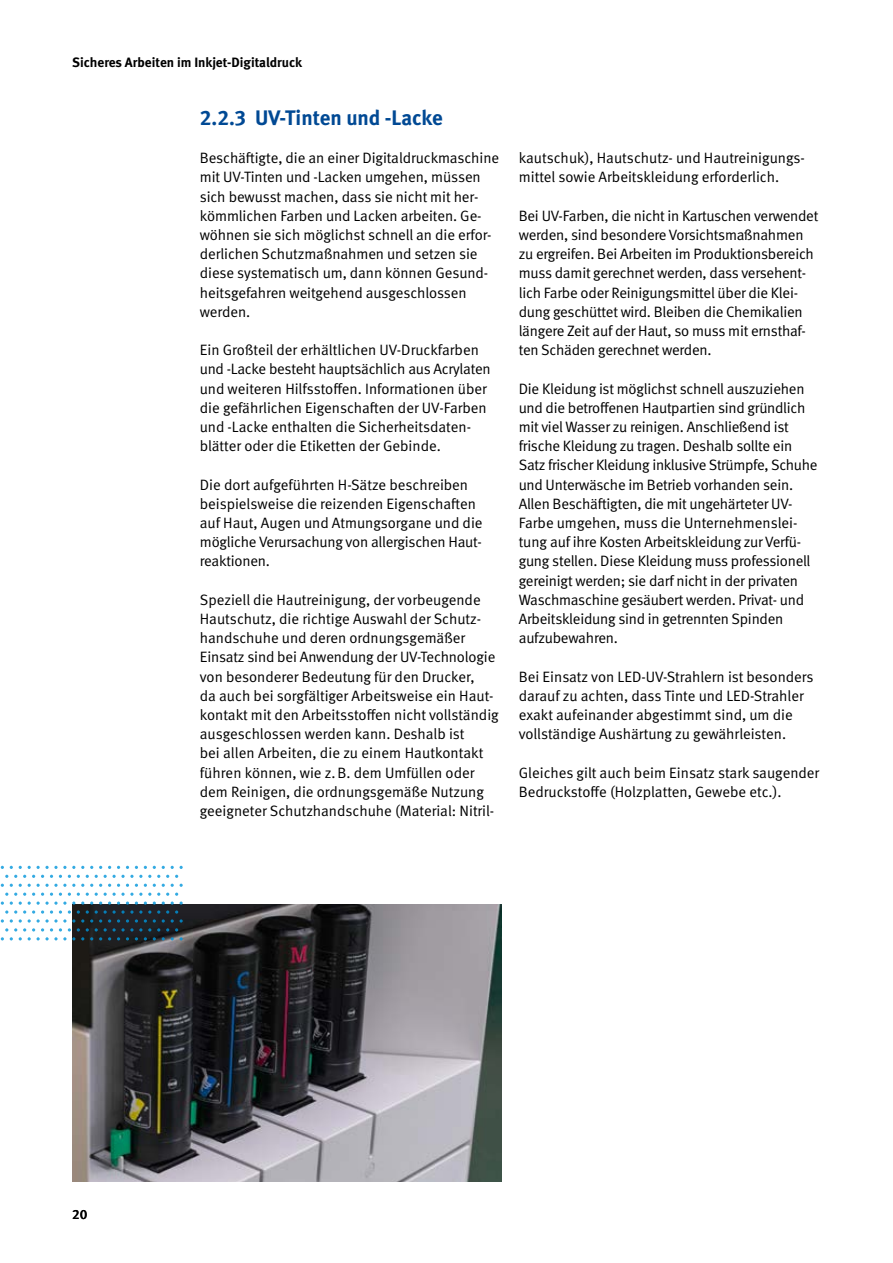
<style>
.page{position:relative;width:893px;height:1263px;background:#fff}
.page>*{position:absolute;margin:0;border:0;box-sizing:border-box;transform-origin:0 0}
.t1{font:700 21px "DGUV Meta";color:#004994}
.t2{font:15px/19.2px "DGUV Meta";letter-spacing:-.01em;color:#000}
.t3{font:700 13.5px "DGUV Meta";color:#000}
.t4{font:500 13.5px "DGUV Meta";color:#000}
</style>
<div class="page">
<img style="left:72px;top:904px;width:430px;height:277px">
<svg style="left:171px;top:884px;width:12px;height:38px"></svg>
<svg style="left:37px;top:866px;width:38px;height:3px"></svg>
<svg style="left:104px;top:875px;width:38px;height:3px"></svg>
<svg style="left:104px;top:928px;width:38px;height:3px"></svg>
<svg style="left:1px;top:884px;width:168px;height:38px"></svg>
<svg style="left:37px;top:937px;width:38px;height:3px"></svg>
<p class="t3" style="left:72px;top:54px;width:231px">Sicheres Arbeiten im Inkjet-Digitaldruck</p>
<h1 class="t1" style="left:200px;top:105px;width:245px">2.2.3 UV-Tinten und -Lacke</h1>
<p class="t2" style="left:200px;top:149px;width:301px">Beschäftigte, die an einer Digitaldruckmaschine mit UV-Tinten und -Lacken umgehen, müssen sich bewusst machen, dass sie nicht mit her&shy;kömmlichen Farben und Lacken arbeiten. Ge&shy;wöhnen sie sich möglichst schnell an die erfor&shy;derlichen Schutzmaßnahmen und setzen sie diese systematisch um, dann können Gesund&shy;heitsgefahren weitgehend ausgeschlossen werden.</p>
<p class="t2" style="left:200px;top:341px;width:292px">Ein Großteil der erhältlichen UV-Druckfarben und -Lacke besteht hauptsächlich aus Acrylaten und weiteren Hilfsstoffen. Informationen über die gefährlichen Eigenschaften der UV-Farben und -Lacke enthalten die Sicherheitsdaten&shy;blätter oder die Etiketten der Gebinde.</p>
<p class="t2" style="left:200px;top:475px;width:284px">Die dort aufgeführten H-Sätze beschreiben beispielsweise die reizenden Eigenschaften auf Haut, Augen und Atmungsorgane und die mögliche Verursachung von allergischen Haut&shy;reaktionen.</p>
<p class="t2" style="left:200px;top:590px;width:300px">Speziell die Hautreinigung, der vorbeugende Hautschutz, die richtige Auswahl der Schutz&shy;handschuhe und deren ordnungsgemäßer Einsatz sind bei Anwendung der UV-Technologie von besonderer Bedeutung für den Drucker,<br>da auch bei sorgfältiger Arbeitsweise ein Haut&shy;kontakt mit den Arbeitsstoffen nicht vollständig ausgeschlossen werden kann. Deshalb ist<br>bei allen Arbeiten, die zu einem Hautkontakt führen können, wie z.B. dem Umfüllen oder dem Reinigen, die ordnungsgemäße Nutzung geeigneter Schutzhandschuhe (Material: Nitril-</p>
<p class="t2" style="left:519px;top:149px;width:288px">kautschuk), Hautschutz- und Hautreinigungs&shy;mittel sowie Arbeitskleidung erforderlich.</p>
<p class="t2" style="left:519px;top:206px;width:301px">Bei UV-Farben, die nicht in Kartuschen verwendet werden, sind besondere Vorsichtsmaßnahmen zu ergreifen. Bei Arbeiten im Produktionsbereich muss damit gerechnet werden, dass versehent&shy;lich Farbe oder Reinigungsmittel über die Klei&shy;dung geschüttet wird. Bleiben die Chemikalien längere Zeit auf der Haut, so muss mit ernsthaf&shy;ten Schäden gerechnet werden.</p>
<p class="t2" style="left:519px;top:379px;width:300px">Die Kleidung ist möglichst schnell auszuziehen und die betroffenen Hautpartien sind gründlich mit viel Wasser zu reinigen. Anschließend ist frische Kleidung zu tragen. Deshalb sollte ein Satz frischer Kleidung inklusive Strümpfe, Schuhe und Unterwäsche im Betrieb vorhanden sein.<br>Allen Beschäftigten, die mit ungehärteter UV-Farbe umgehen, muss die Unternehmenslei&shy;tung auf ihre Kosten Arbeitskleidung zur Verfü&shy;gung stellen. Diese Kleidung muss professionell gereinigt werden; sie darf nicht in der privaten Waschmaschine gesäubert werden. Privat- und Arbeitskleidung sind in getrennten Spinden aufzubewahren.</p>
<p class="t2" style="left:519px;top:667px;width:296px">Bei Einsatz von LED-UV-Strahlern ist besonders darauf zu achten, dass Tinte und LED-Strahler exakt aufeinander abgestimmt sind, um die vollständige Aushärtung zu gewährleisten.</p>
<p class="t2" style="left:519px;top:763px;width:302px">Gleiches gilt auch beim Einsatz stark saugender<br>Bedruckstoffe (Holzplatten, Gewebe etc.).</p>
<p class="t4" style="left:72px;top:1207px;width:17px">20</p>
</div>
